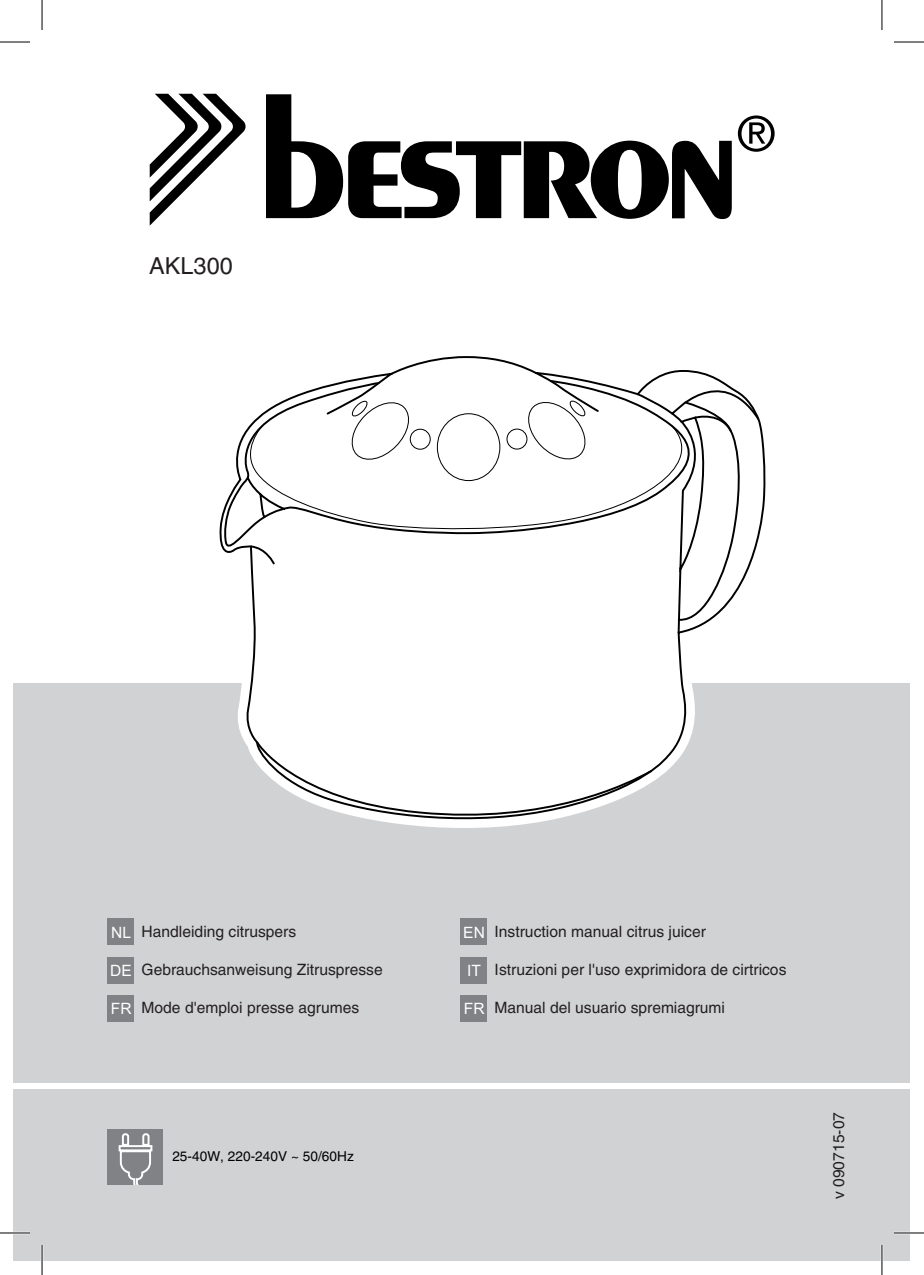
<style>
.page{position:relative;width:924px;height:1275px;background:#fff}
.page>*{position:absolute;margin:0;border:0;box-sizing:border-box;transform-origin:0 0}
.t1{font:23.4px "Helvetica T.";color:#231f20}
.t2{font:15.6px "Helvetica T.";color:#231f20}
.t3{font:13.6px "Helvetica T.";color:#000001}
.s1{font-family:"Arial";color:#fff}
</style>
<div class="page">
<div style="left:14px;top:683px;width:895px;height:578px;background:#d1d2d4"></div>
<svg style="left:266px;top:94px;width:465px;height:125px"></svg>
<svg style="left:737px;top:115px;width:37px;height:37px"></svg>
<svg style="left:150px;top:94px;width:96px;height:132px"></svg>
<div style="left:107px;top:1129px;width:55px;height:55px;background:#808285"></div>
<svg style="left:118px;top:1133px;width:35px;height:51px"></svg>
<div style="left:14px;top:1082px;width:895px;height:6px;background:#fff"></div>
<div style="left:107px;top:956px;width:27px;height:27px;background:#808285"></div>
<div style="left:107px;top:994px;width:27px;height:27px;background:#808285"></div>
<div style="left:107px;top:918px;width:27px;height:27px;background:#808285"></div>
<svg style="left:199px;top:827px;width:587px;height:262px"></svg>
<svg style="left:219px;top:356px;width:547px;height:471px"></svg>
<svg style="left:221px;top:360px;width:539px;height:274px"></svg>
<svg style="left:239px;top:424px;width:16px;height:108px"></svg>
<svg style="left:255px;top:400px;width:477px;height:426px"></svg>
<hr style="left:0;top:1231px;width:30px;height:3px;background:#fff">
<hr style="left:893px;top:1231px;width:30px;height:3px;background:#fff">
<hr style="left:41px;top:1245px;width:2px;height:30px;background:#fff">
<hr style="left:880px;top:1245px;width:2px;height:30px;background:#fff">
<hr style="left:0;top:42px;width:30px;height:1px;background:#000">
<hr style="left:893px;top:42px;width:30px;height:1px;background:#000">
<hr style="left:0;top:1232px;width:30px;height:1px;background:#000">
<hr style="left:893px;top:1232px;width:30px;height:1px;background:#000">
<hr style="left:42px;top:0;width:1px;height:30px;background:#000">
<hr style="left:42px;top:1245px;width:1px;height:30px;background:#000">
<hr style="left:881px;top:0;width:1px;height:30px;background:#000">
<hr style="left:881px;top:1245px;width:1px;height:30px;background:#000">
<h1 class="t1" style="left:149px;top:256px;width:85px">AKL300</h1>
<p class="t2" style="left:111px;top:924px;width:186px"><span class="s1">NL</span> Handleiding citruspers</p>
<p class="t2" style="left:463px;top:924px;width:244px"><span class="s1">EN</span> Instruction manual citrus juicer</p>
<p class="t2" style="left:110px;top:963px;width:274px"><span class="s1">DE</span> Gebrauchsanweisung Zitruspresse</p>
<p class="t2" style="left:111px;top:1001px;width:250px"><span class="s1">FR</span> Mode d'emploi presse agrumes</p>
<p class="t3" style="left:172px;top:1150px;width:183px">25-40W, 220-240V ~ 50/60Hz</p>
<p class="t2" style="left:467px;top:963px;width:321px"><span class="s1">IT</span> Istruzioni per l'uso exprimidora de cirtricos</p>
<p class="t2" style="left:463px;top:1001px;width:263px"><span class="s1">FR</span> Manual del usuario spremiagrumi</p>
<p class="t2" style="left:831px;top:1199px;width:89px;rotate:-90deg">v 090715-07</p>
</div>
